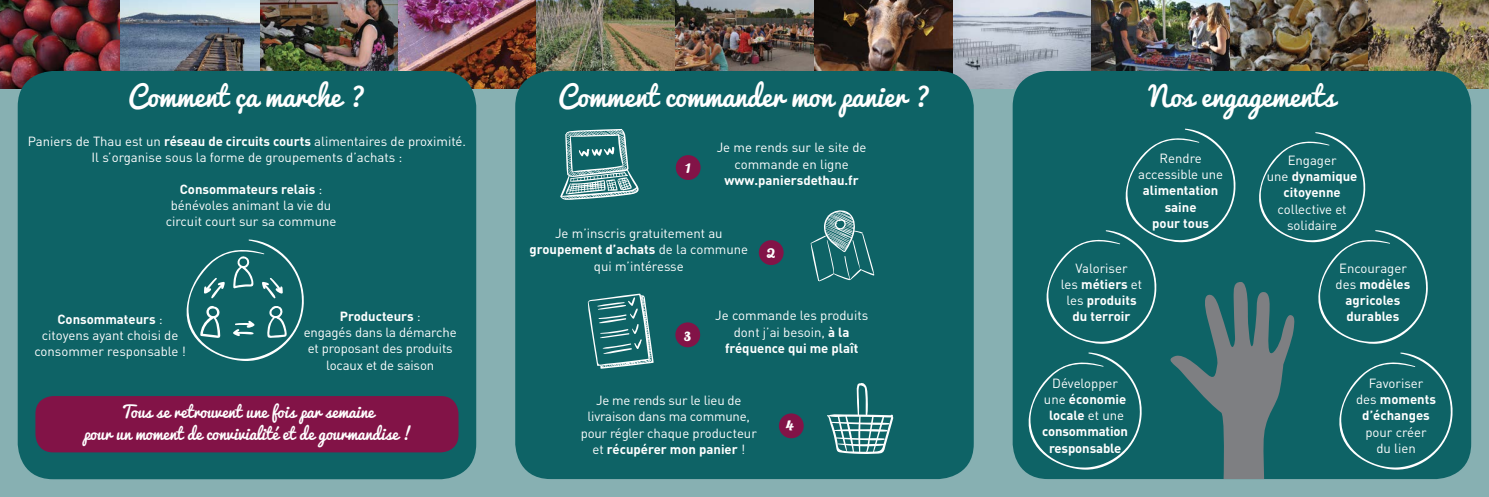
<style>
.page{position:relative;width:1489px;height:497px;background:#fff}
.page>*{position:absolute;margin:0;border:0;box-sizing:border-box;transform-origin:0 0}
.t1{font:27.5px "Pacifico";color:#fff}
.t2{font:18.75px "Pacifico";color:#fff}
.t3{font:16.25px/21.2px "Pacifico";color:#fff;text-align:center}
.t4{font:13.12px/16.2px "DINOT";color:#fff;text-align:center}
.t5{font:700 13.12px/16.2px "DINOT";color:#fff;text-align:center}
.s1{font-weight:700}
.s2{font-weight:400}
</style>
<div class="page">
<div style="left:0;top:83px;width:1488px;height:413px;background:#87b0b2"></div>
<img style="left:675px;top:0;width:813px;height:89px">
<img style="left:0;top:0;width:537px;height:89px">
<img style="left:537px;top:0;width:138px;height:73px">
<img style="left:814px;top:0;width:138px;height:74px">
<div style="left:1012px;top:71px;width:458px;height:407px;background:#0e6366;border-radius:35px"></div>
<div style="left:515px;top:71px;width:458px;height:407px;background:#0e6366;border-radius:35px"></div>
<div style="left:18px;top:71px;width:458px;height:407px;background:#0e6366;border-radius:35px"></div>
<svg style="left:587px;top:293px;width:66px;height:75px"></svg>
<svg style="left:560px;top:129px;width:79px;height:71px"></svg>
<svg style="left:810px;top:210px;width:64px;height:71px"></svg>
<div style="left:675px;top:155px;width:25px;height:25px;background:#821347;border-radius:50%"></div>
<div style="left:758px;top:240px;width:25px;height:25px;background:#821347;border-radius:50%"></div>
<div style="left:675px;top:322px;width:25px;height:25px;background:#821347;border-radius:50%"></div>
<div style="left:778px;top:413px;width:25px;height:24px;background:#821347;border-radius:50%"></div>
<div style="left:35px;top:395px;width:423px;height:57px;background:#821347;border-radius:18px"></div>
<svg style="left:827px;top:383px;width:66px;height:70px"></svg>
<svg style="left:186px;top:239px;width:118px;height:122px"></svg>
<svg style="left:1024px;top:128px;width:431px;height:350px"></svg>
<h1 class="t1" style="left:128px;top:81px;width:239px">Comment ça marche ?</h1>
<h1 class="t1" style="left:558px;top:81px;width:374px">Comment commander mon panier ?</h1>
<p class="t4" style="left:716px;top:139px;width:151px">Je me rends sur le site de commande en ligne</p>
<p class="t5" style="left:724px;top:171px;width:136px">www.paniersdethau.fr</p>
<p class="t4" style="left:28px;top:132px;width:440px">Paniers de Thau est un <span class="s1">réseau de circuits courts</span> alimentaires de proximité.<br>Il s’organise sous la forme de groupements d’achats :</p>
<h2 class="t2" style="left:685px;top:156px;width:8px">1</h2>
<p class="t4" style="left:166px;top:180px;width:172px"><span class="s1">Consommateurs relais</span> : bénévoles animant la vie du circuit court sur sa commune</p>
<p class="t4" style="left:34px;top:310px;width:153px"><span class="s1">Consommateurs</span> : citoyens ayant choisi de consommer responsable !</p>
<p class="t4" style="left:304px;top:307px;width:154px"><span class="s1">Producteurs</span> :<br>engagés dans la démarche et proposant des produits locaux et de saison</p>
<p class="t3" style="left:83px;top:401px;width:330px">Tous se retrouvent une fois par semaine<br>pour un moment de convivialité et de gourmandise !</p>
<p class="t4" style="left:529px;top:224px;width:220px">Je m’inscris gratuitement au <span class="s1">groupement d’achats</span> de la commune qui m’intéresse</p>
<p class="t4" style="left:715px;top:306px;width:154px">Je commande les produits dont j’ai besoin, <span class="s1">à la fréquence qui me plaît</span></p>
<p class="t4" style="left:580px;top:391px;width:178px">Je me rends sur le lieu de livraison dans ma commune, pour régler chaque producteur et <span class="s1">récupérer mon panier</span> !</p>
<h2 class="t2" style="left:767px;top:240px;width:10px">2</h2>
<h2 class="t2" style="left:684px;top:323px;width:9px">3</h2>
<h2 class="t2" style="left:785px;top:412px;width:10px">4</h2>
<h1 class="t1" style="left:1148px;top:81px;width:188px">Nos engagements</h1>
<p class="t4" style="left:1137px;top:149px;width:87px">Rendre accessible une</p>
<p class="t5" style="left:1142px;top:182px;width:77px">alimentation saine<br>pour tous</p>
<p class="t5" style="left:1060px;top:259px;width:83px"><span class="s2">Valoriser<br>les</span> métiers <span class="s2">et les</span> produits du terroir</p>
<p class="t5" style="left:1266px;top:151px;width:92px"><span class="s2">Engager<br>une</span> dynamique citoyenne</p>
<p class="t4" style="left:1277px;top:200px;width:70px">collective et solidaire</p>
<p class="t5" style="left:1335px;top:259px;width:76px"><span class="s2">Encourager des</span> modèles agricoles durables</p>
<p class="t5" style="left:1042px;top:373px;width:87px"><span class="s2">Développer une</span> économie locale <span class="s2">et une </span>consommation responsable</p>
<p class="t5" style="left:1355px;top:374px;width:81px"><span class="s2">Favoriser<br>des</span> moments d’échanges</p>
<p class="t4" style="left:1365px;top:422px;width:63px">pour créer du lien</p>
</div>
